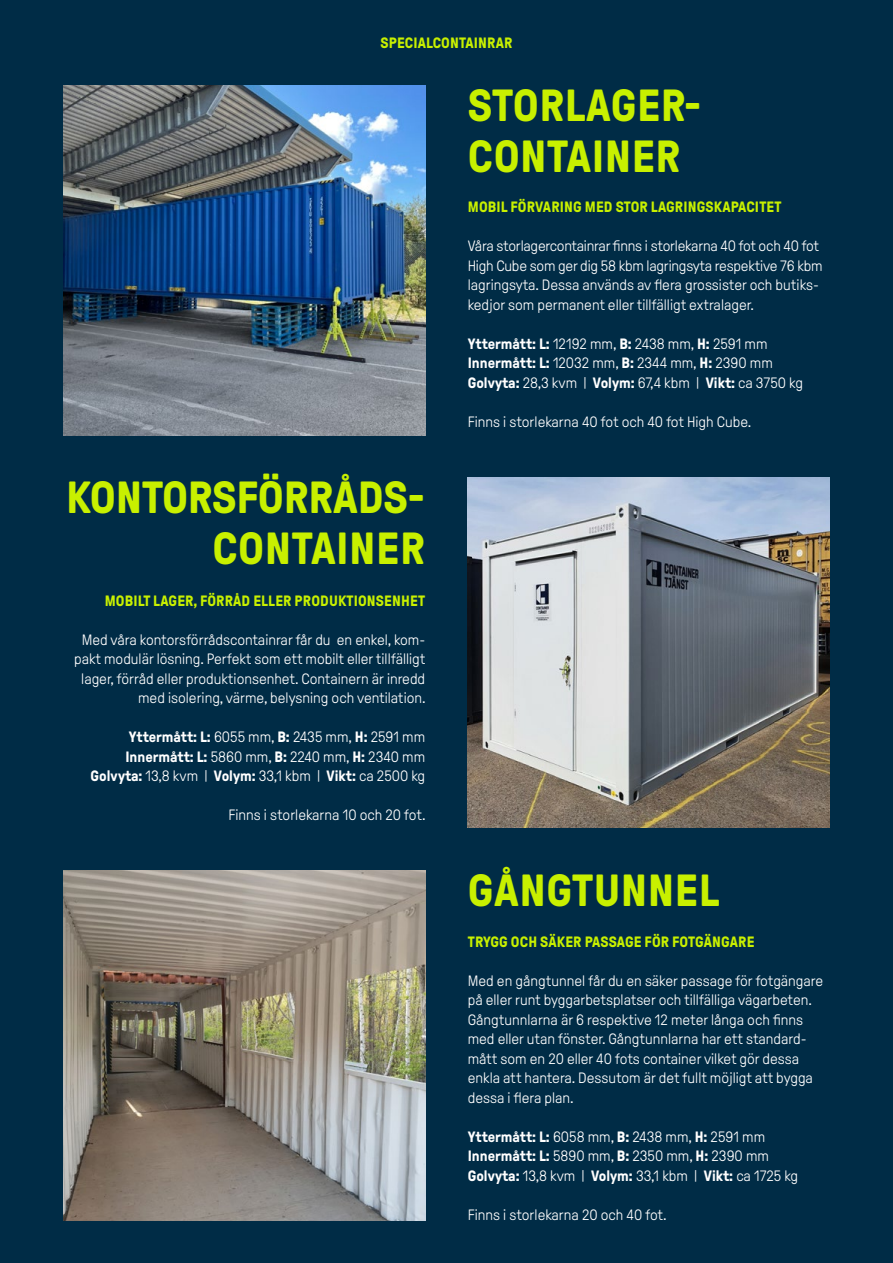
<style>
.page{position:relative;width:893px;height:1263px;background:#002c46}
.page>*{position:absolute;margin:0;border:0;box-sizing:border-box;transform-origin:0 0}
.t1{font:700 45px/51px "GT Pressura";letter-spacing:.01em;color:#c8f000}
.t2{font:300 15px/19.5px "GT Pressura";color:#fff}
.t3{font:700 15px "GT Pressura";letter-spacing:.01em;color:#c8f000}
.s1{font-weight:700}
</style>
<div class="page">
<img style="left:64px;top:85px;width:361px;height:350px">
<img style="left:64px;top:870px;width:361px;height:350px">
<img style="left:468px;top:478px;width:361px;height:350px">
<p class="t3" style="left:380px;top:35px;width:133px">SPECIALCONTAINRAR</p>
<h1 class="t1" style="left:468px;top:80px;width:235px">STORLAGER-<br>CONTAINER</h1>
<h1 class="t1" style="left:66px;top:473px;width:361px;text-align:right">KONTORSFÖRRÅDS-<br>CONTAINER</h1>
<p class="t3" style="left:105px;top:592px;width:322px">MOBILT LAGER, FÖRRÅD ELLER PRODUKTIONSENHET</p>
<p class="t2" style="left:74px;top:630px;width:353px;text-align:right">Med våra kontorsförrådscontainrar får du en enkel, kom&shy;pakt modulär lösning. Perfekt som ett mobilt eller tillfälligt lager, förråd eller produktionsenhet. Containern är inredd med isolering, värme, belysning och ventilation.</p>
<p class="t2" style="left:91px;top:727px;width:336px;text-align:right"><span class="s1">Yttermått: L:</span> 6055 mm, <span class="s1">B:</span> 2435 mm, <span class="s1">H:</span> 2591 mm<br><span class="s1">Innermått: L:</span> 5860 mm, <span class="s1">B:</span> 2240 mm, <span class="s1">H:</span> 2340 mm<br><span class="s1">Golvyta:</span> 13,8 kvm | <span class="s1">Volym:</span> 33,1 kbm | <span class="s1">Vikt:</span> ca 2500 kg</p>
<p class="t2" style="left:228px;top:805px;width:199px">Finns i storlekarna 10 och 20 fot.</p>
<p class="t3" style="left:468px;top:199px;width:315px">MOBIL FÖRVARING MED STOR LAGRINGSKAPACITET</p>
<p class="t2" style="left:468px;top:237px;width:356px">Våra storlagercontainrar finns i storlekarna 40 fot och 40 fot High Cube som ger dig 58 kbm lagringsyta respektive 76 kbm lagringsyta. Dessa används av flera grossister och butiks&shy;kedjor som permanent eller tillfälligt extralager.</p>
<p class="t2" style="left:468px;top:334px;width:337px"><span class="s1">Yttermått: L:</span> 12192 mm, <span class="s1">B:</span> 2438 mm, <span class="s1">H:</span> 2591 mm<br><span class="s1">Innermått: L:</span> 12032 mm, <span class="s1">B:</span> 2344 mm, <span class="s1">H:</span> 2390 mm<br><span class="s1">Golvyta:</span> 28,3 kvm | <span class="s1">Volym:</span> 67,4 kbm | <span class="s1">Vikt:</span> ca 3750 kg</p>
<p class="t2" style="left:468px;top:412px;width:285px">Finns i storlekarna 40 fot och 40 fot High Cube.</p>
<h1 class="t1" style="left:468px;top:865px;width:253px">GÅNGTUNNEL</h1>
<p class="t3" style="left:468px;top:933px;width:288px">TRYGG OCH SÄKER PASSAGE FÖR FOTGÄNGARE</p>
<p class="t2" style="left:468px;top:971px;width:357px">Med en gångtunnel får du en säker passage för fotgängare på eller runt byggarbetsplatser och tillfälliga vägarbeten.<br>Gångtunnlarna är 6 respektive 12 meter långa och finns med eller utan fönster. Gångtunnlarna har ett standard&shy;mått som en 20 eller 40 fots container vilket gör dessa enkla att hantera. Dessutom är det fullt möjligt att bygga dessa i flera plan.</p>
<p class="t2" style="left:468px;top:1127px;width:332px"><span class="s1">Yttermått: L:</span> 6058 mm, <span class="s1">B:</span> 2438 mm, <span class="s1">H:</span> 2591 mm<br><span class="s1">Innermått: L:</span> 5890 mm, <span class="s1">B:</span> 2350 mm, <span class="s1">H:</span> 2390 mm<br><span class="s1">Golvyta:</span> 13,8 kvm | <span class="s1">Volym:</span> 33,1 kbm | <span class="s1">Vikt:</span> ca 1725 kg</p>
<p class="t2" style="left:468px;top:1205px;width:201px">Finns i storlekarna 20 och 40 fot.</p>
</div>
